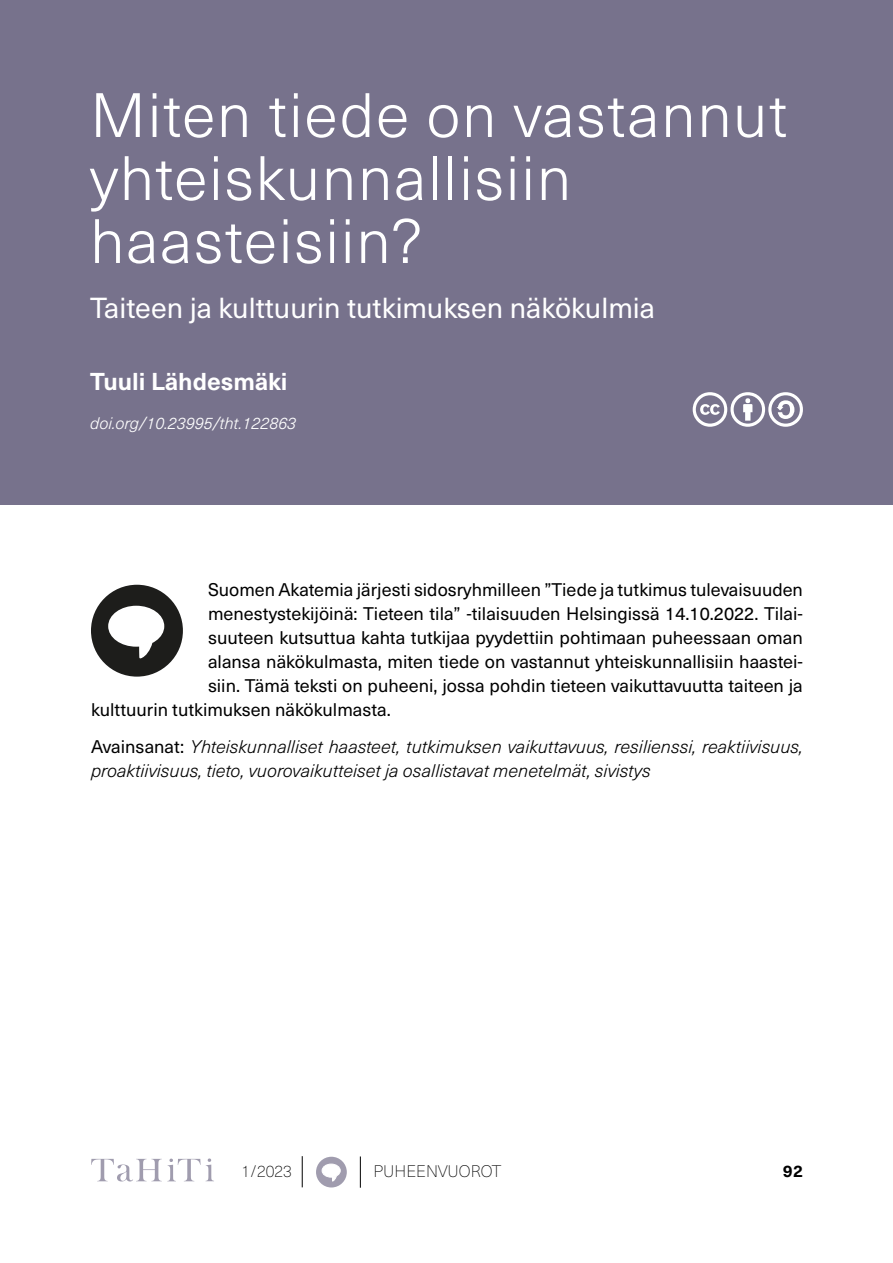
<style>
.page{position:relative;width:893px;height:1263px;background:#fff}
.page>*{position:absolute;margin:0;border:0;box-sizing:border-box;transform-origin:0 0}
.H1__Otsikko_1{font:300 61.5px/63px "Neue Haas Unica W1 G";letter-spacing:.025em;color:#fff}
.H2__Otsikko_2{font:28.5px "Neue Haas Unica W1 G";color:#fff}
.H4__kirjoittajan_ni{font:700 24px "Neue Haas Unica W1 G";color:#fff}
.H6__tiivistelmä{font:18px "Neue Haas Unica W1 G";color:#000}
.H6__avainsanat{font:italic 300 18px/24px "Neue Haas Unica W1 G";color:#000}
.H5__doi{font:italic 300 16.5px "Neue Haas Unica W1 G";color:#fff}
.t1{font:100 16.5px "Neue Haas Unica W1 G";color:#000}
.t2{font:700 16.5px "Neue Haas Unica W1 G";color:#000}
.s1{font-weight:400;font-style:normal}
</style>
<div class="page">
<div style="left:91px;top:585px;width:92px;height:92px;background:#1d1d1b;border-radius:50%"></div>
<div style="left:109px;top:607px;width:54px;height:39px;background:#fff;border-radius:50%"></div>
<div style="left:108px;top:606px;width:56px;height:41px;border:2px solid #fff;border-radius:50%"></div>
<svg style="left:138px;top:641px;width:16px;height:18px"></svg>
<svg style="left:316px;top:1157px;width:31px;height:31px"></svg>
<div style="left:322px;top:1164px;width:18px;height:13px;background:#fff;border-radius:50%"></div>
<div style="left:322px;top:1164px;width:18px;height:13px;border:1px solid #fff;border-radius:50%"></div>
<svg style="left:332px;top:1175px;width:5px;height:7px"></svg>
<div style="left:0;top:0;width:892px;height:505px;background:#77728c"></div>
<hr style="left:302px;top:1156px;width:1px;height:31px;background:#000">
<hr style="left:360px;top:1156px;width:1px;height:32px;background:#000">
<svg style="left:91px;top:1158px;width:123px;height:23px"></svg>
<svg style="left:692px;top:392px;width:110px;height:35px"></svg>
<h1 class="H1__Otsikko_1" style="left:90px;top:81px;width:699px">Miten tiede on vastannut yhteiskunnallisiin haasteisiin?</h1>
<h2 class="H2__Otsikko_2" style="left:90px;top:287px;width:566px">Taiteen ja kulttuurin tutkimuksen näkökulmia</h2>
<h4 class="H4__kirjoittajan_ni" style="left:90px;top:363px;width:199px">Tuuli Lähdesmäki</h4>
<h5 class="H5__doi" style="left:90px;top:411px;width:208px">doi.org/10.23995/tht.122863</h5>
<h6 class="H6__tiivistelmä" style="left:208px;top:577px;width:596px">Suomen Akatemia järjesti sidosryhmilleen ”Tiede ja tutkimus tulevaisuuden</h6>
<h6 class="H6__tiivistelmä" style="left:208px;top:601px;width:596px">menestystekijöinä: Tieteen tila” -tilaisuuden Helsingissä 14.10.2022. Tilai-</h6>
<h6 class="H6__tiivistelmä" style="left:208px;top:625px;width:596px">suuteen kutsuttua kahta tutkijaa pyydettiin pohtimaan puheessaan oman</h6>
<h6 class="H6__tiivistelmä" style="left:208px;top:649px;width:596px">alansa näkökulmasta, miten tiede on vastannut yhteiskunnallisiin haastei-</h6>
<h6 class="H6__tiivistelmä" style="left:208px;top:673px;width:596px">siin. Tämä teksti on puheeni, jossa pohdin tieteen vaikuttavuutta taiteen ja</h6>
<h6 class="H6__tiivistelmä" style="left:91px;top:697px;width:301px">kulttuurin tutkimuksen näkökulmasta.</h6>
<h6 class="H6__avainsanat" style="left:91px;top:734px;width:713px"><span class="s1">Avainsanat:</span> Yhteiskunnalliset haasteet, tutkimuksen vaikuttavuus, resilienssi, reaktiivisuus, proaktiivisuus, tieto, vuorovaikutteiset ja osallistavat menetelmät, sivistys</h6>
<p class="t1" style="left:241px;top:1160px;width:52px">1/2023</p>
<p class="t1" style="left:373px;top:1160px;width:129px">PUHEENVUOROT</p>
<p class="t2" style="left:783px;top:1159px;width:21px">92</p>
</div>
